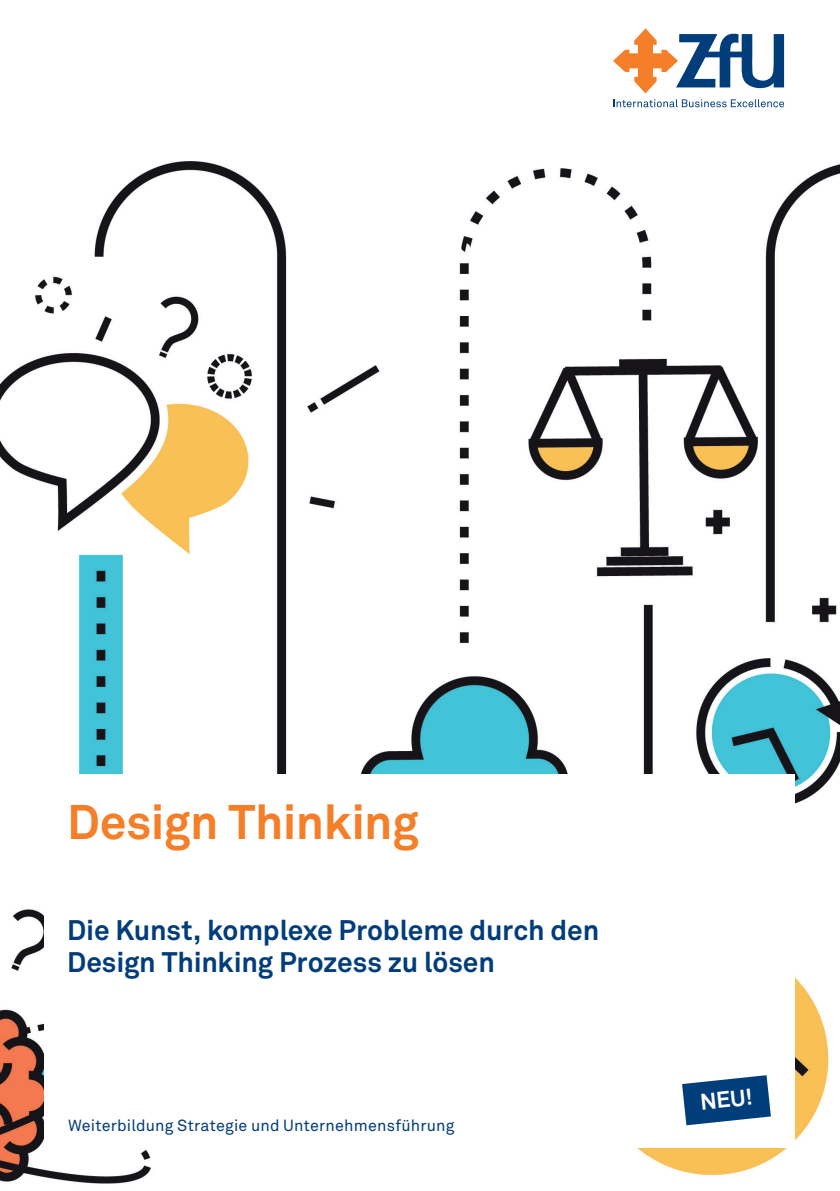
<style>
.page{position:relative;width:840px;height:1191px;background:#fff}
.page>*{position:absolute;margin:0;border:0;box-sizing:border-box;transform-origin:0 0}
.t1{font:700 48px "Akkurat Office";letter-spacing:-.01em;color:#f47f28}
.t2{font:700 28px/32px "Akkurat Office";letter-spacing:-.005em;color:#013c7b}
.t3{font:700 22.6px "Akkurat Office";color:#fff}
.t4{font:16px "Akkurat Office";letter-spacing:.01em;color:#013c7b}
</style>
<div class="page">
<img style="left:0;top:162px;width:839px;height:1022px">
<svg style="left:613px;top:28px;width:170px;height:65px"></svg>
<svg style="left:613px;top:99px;width:170px;height:8px"></svg>
<div style="left:44px;top:774px;width:750px;height:373px;background:#fff"></div>
<svg style="left:682px;top:1075px;width:88px;height:50px"></svg>
<h1 class="t1" style="left:67px;top:792px;width:353px">Design Thinking</h1>
<p class="t2" style="left:67px;top:914px;width:533px">Die Kunst, komplexe Probleme durch den<br>Design Thinking Prozess zu lösen</p>
<p class="t4" style="left:68px;top:1116px;width:387px">Weiterbildung Strategie und Unternehmensführung</p>
<p class="t3" style="left:698px;top:1088px;width:54px;rotate:-6deg">NEU!</p>
</div>
